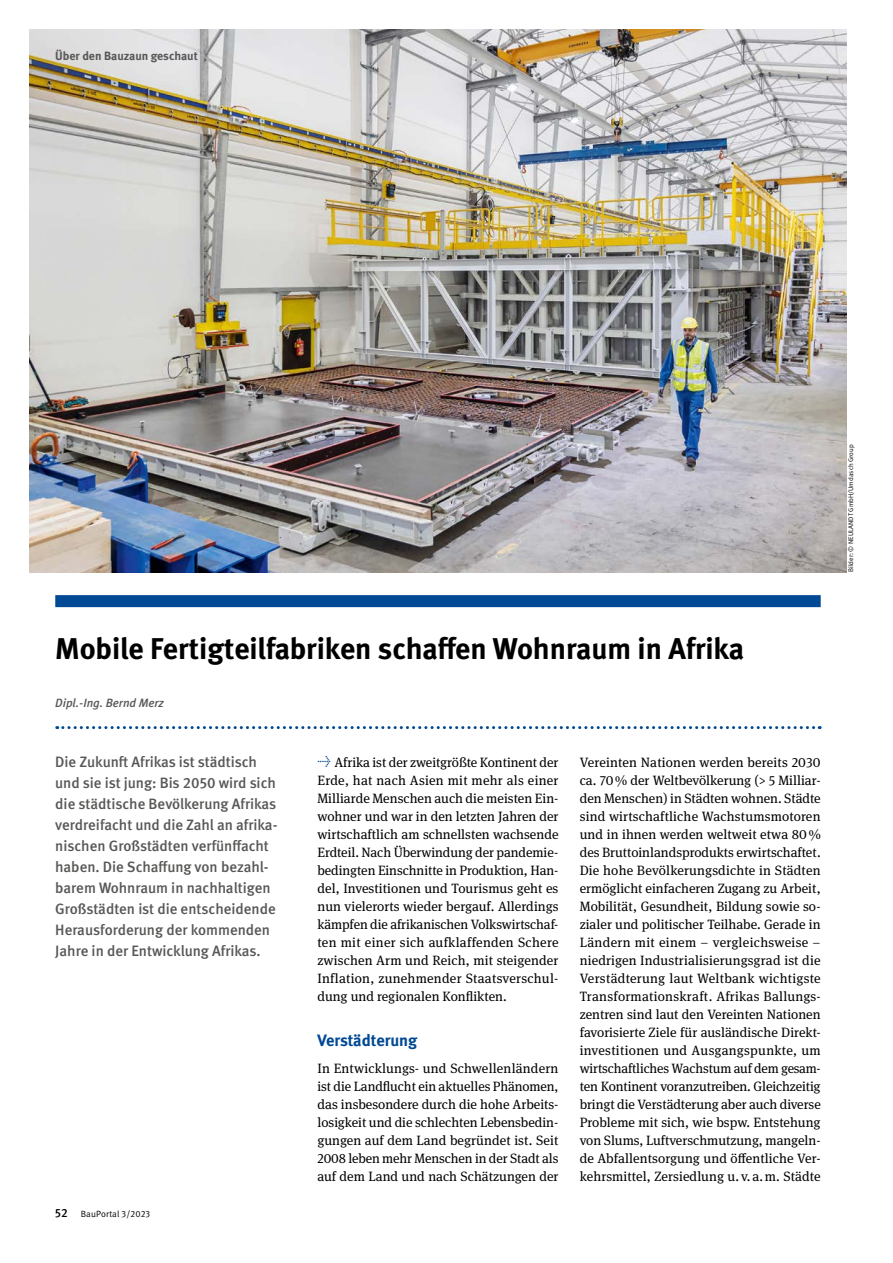
<style>
.page{position:relative;width:893px;height:1263px;background:#fff}
.page>*{position:absolute;margin:0;border:0;box-sizing:border-box;transform-origin:0 0}
.H3-Head_A_x{font:700 30px "DGUV Meta";color:#000}
.H4-Zw_Head_11pt{font:700 16.5px "DGUV Meta";letter-spacing:-.005em;color:#004994}
.p_-Anleser{font:500 15px/21px "DGUV Meta";color:#575756}
.p-txt{font:13.5px/18px "DGUV Meta Serif";color:#000;text-align:justify}
.p-txt_Pfeil{font:13.5px/18px "DGUV Meta Serif";color:#000;text-align:justify}
.H2-Rubrik_li_x{font:700 12px "DGUV Meta";color:#575756}
.p-Autor_Anfg{font:italic 500 12px "DGUV Meta";color:#575756}
.t1{font:9px "DGUV Meta";letter-spacing:.02em;color:#000}
.t2{font:6.75px "DGUV Meta";letter-spacing:.01em;color:#000}
.s1{font-weight:700;color:#004994}
.s2{font-weight:500;font-size:12px}
</style>
<div class="page">
<img style="left:30px;top:30px;width:816px;height:542px">
<svg style="left:57px;top:726px;width:763px;height:3px"></svg>
<div style="left:55px;top:595px;width:766px;height:12px;background:#004994"></div>
<h2 class="H2-Rubrik_li_x" style="left:55px;top:49px;width:144px">Über den Bauzaun geschaut</h2>
<h3 class="H3-Head_A_x" style="left:55px;top:630px;width:690px">Mobile Fertigteilfabriken schaffen Wohnraum in Afrika</h3>
<p class="p-Autor_Anfg" style="left:55px;top:695px;width:110px">Dipl.-Ing. Bernd Merz</p>
<p class="p_-Anleser" style="left:55px;top:752px;width:224px">Die Zukunft Afrikas ist städtisch und sie ist jung: Bis 2050 wird sich die städtische Bevölkerung Afrikas verdreifacht und die Zahl an afrika&shy;nischen Großstädten verfünffacht haben. Die Schaffung von bezahl&shy;barem Wohnraum in nachhaltigen Großstädten ist die entscheidende Herausforderung der kommenden Jahre in der Entwicklung Afrikas.</p>
<p class="p-txt_Pfeil" style="left:317px;top:753px;width:243px"><span class="s1">→</span> Afrika ist der zweitgrößte Kontinent der Erde, hat nach Asien mit mehr als einer Milliarde Menschen auch die meisten Ein&shy;wohner und war in den letzten Jahren der wirtschaftlich am schnellsten wachsende Erdteil. Nach Überwindung der pandemie&shy;bedingten Einschnitte in Produktion, Han&shy;del, Investitionen und Tourismus geht es nun vielerorts wieder bergauf. Allerdings kämpfen die afrikanischen Volkswirtschaf&shy;ten mit einer sich aufklaffenden Schere zwischen Arm und Reich, mit steigender Inflation, zunehmender Staatsverschul&shy;dung und regionalen Konflikten.</p>
<h4 class="H4-Zw_Head_11pt" style="left:317px;top:1030px;width:101px">Verstädterung</h4>
<p class="p-txt" style="left:317px;top:1059px;width:243px">In Entwicklungs- und Schwellenländern ist die Landflucht ein aktuelles Phänomen, das insbesondere durch die hohe Arbeits&shy;losigkeit und die schlechten Lebensbedin&shy;gungen auf dem Land begründet ist. Seit 2008 leben mehr Menschen in der Stadt als auf dem Land und nach Schätzungen der</p>
<p class="t1" style="left:55px;top:1208px;width:96px"><span class="s2">52</span> BauPortal 3/2023</p>
<p class="p-txt" style="left:580px;top:753px;width:243px;text-align:left">Vereinten Nationen werden bereits 2030 ca. 70% der Weltbevölkerung (&gt; 5 Milliar&shy;den Menschen) in Städten wohnen. Städte sind wirtschaftliche Wachstumsmotoren und in ihnen werden weltweit etwa 80% des Bruttoinlandsprodukts erwirtschaftet.<br>Die hohe Bevölkerungsdichte in Städten ermöglicht einfacheren Zugang zu Arbeit, Mobilität, Gesundheit, Bildung sowie so&shy;zialer und politischer Teilhabe. Gerade in Ländern mit einem – vergleichsweise – niedrigen Industrialisierungsgrad ist die Verstädterung laut Weltbank wichtigste Transformationskraft. Afrikas Ballungs&shy;zentren sind laut den Vereinten Nationen favorisierte Ziele für ausländische Direkt&shy;investitionen und Ausgangspunkte, um wirtschaftliches Wachstum auf dem gesam&shy;ten Kontinent voranzutreiben. Gleichzeitig bringt die Verstädterung aber auch diverse Probleme mit sich, wie bspw. Entstehung von Slums, Luftverschmutzung, mangeln&shy;de Abfallentsorgung und öffentliche Ver&shy;kehrsmittel, Zersiedlung u. v. a.m. Städte</p>
<p class="t2" style="left:847px;top:572px;width:130px;rotate:-90deg">Bilder: © NEULANDT GmbH/Umdasch Group</p>
</div>
